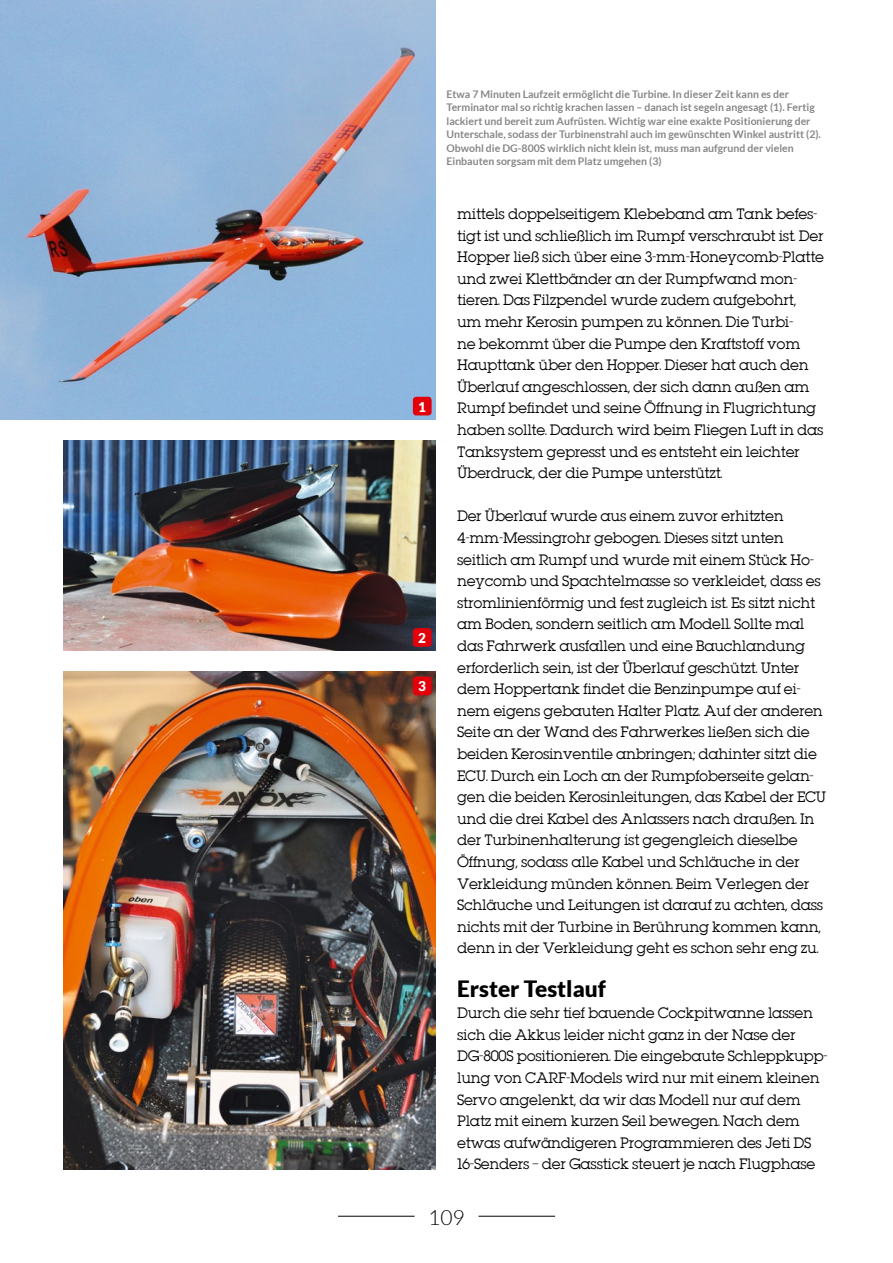
<style>
.page{position:relative;width:893px;height:1263px;background:#fff}
.page>*{position:absolute;margin:0;border:0;box-sizing:border-box;transform-origin:0 0}
.t1{font:900 22.5px "Lato";color:#000}
.t2{font:300 21px "Lato";color:#000}
.t3{font:13.5px/21.6px "Lubalin";letter-spacing:-.02em;color:#000}
.t4{font:900 13.5px "Lato";color:#fff}
.t5{font:700 10.5px/13.5px "Lato";color:#868786}
</style>
<div class="page">
<hr style="left:338px;top:1216px;width:77px;height:1px;background:#000">
<hr style="left:479px;top:1216px;width:76px;height:1px;background:#000">
<img style="left:0;top:0;width:436px;height:420px">
<img style="left:64px;top:441px;width:372px;height:210px">
<img style="left:64px;top:672px;width:372px;height:497px">
<div style="left:413px;top:676px;width:19px;height:19px;background:#e3000b;border-radius:3px"></div>
<div style="left:413px;top:628px;width:19px;height:19px;background:#e3000b;border-radius:3px"></div>
<div style="left:413px;top:397px;width:19px;height:18px;background:#e3000b;border-radius:3px"></div>
<p class="t4" style="left:418px;top:399px;width:9px">1</p>
<p class="t4" style="left:418px;top:630px;width:9px">2</p>
<p class="t4" style="left:418px;top:678px;width:9px">3</p>
<p class="t5" style="left:446px;top:87px;width:376px">Etwa 7 Minuten Laufzeit ermöglicht die Turbine. In dieser Zeit kann es der Terminator mal so richtig krachen lassen – danach ist segeln angesagt (1). Fertig lackiert und bereit zum Aufrüsten. Wichtig war eine exakte Positionierung der Unterschale, sodass der Turbinenstrahl auch im gewünschten Winkel austritt (2).<br>Obwohl die DG-800S wirklich nicht klein ist, muss man aufgrund der vielen Einbauten sorgsam mit dem Platz umgehen (3)</p>
<p class="t3" style="left:457px;top:203px;width:368px">mittels doppelseitigem Klebeband am Tank befes&shy;tigt ist und schließlich im Rumpf verschraubt ist. Der Hopper ließ sich über eine 3-mm-Honeycomb-Platte und zwei Klettbänder an der Rumpfwand mon&shy;tieren. Das Filzpendel wurde zudem aufgebohrt, um mehr Kerosin pumpen zu können. Die Turbi-<br>ne bekommt über die Pumpe den Kraftstoff vom Haupttank über den Hopper. Dieser hat auch den Überlauf angeschlossen, der sich dann außen am Rumpf befindet und seine Öffnung in Flugrichtung haben sollte. Dadurch wird beim Fliegen Luft in das Tanksystem gepresst und es entsteht ein leichter Überdruck, der die Pumpe unterstützt.</p>
<p class="t3" style="left:457px;top:505px;width:371px">Der Überlauf wurde aus einem zuvor erhitzten 4-mm-Messingrohr gebogen. Dieses sitzt unten seitlich am Rumpf und wurde mit einem Stück Ho&shy;neycomb und Spachtelmasse so verkleidet, dass es stromlinienförmig und fest zugleich ist. Es sitzt nicht am Boden, sondern seitlich am Modell. Sollte mal das Fahrwerk ausfallen und eine Bauchlandung erforderlich sein, ist der Überlauf geschützt. Unter dem Hoppertank findet die Benzinpumpe auf ei&shy;nem eigens gebauten Halter Platz. Auf der anderen Seite an der Wand des Fahrwerkes ließen sich die beiden Kerosinventile anbringen; dahinter sitzt die ECU. Durch ein Loch an der Rumpfoberseite gelan&shy;gen die beiden Kerosinleitungen, das Kabel der ECU und die drei Kabel des Anlassers nach draußen. In der Turbinenhalterung ist gegengleich dieselbe Öffnung, sodass alle Kabel und Schläuche in der Verkleidung münden können. Beim Verlegen der Schläuche und Leitungen ist darauf zu achten, dass nichts mit der Turbine in Berührung kommen kann, denn in der Verkleidung geht es schon sehr eng zu.</p>
<p class="t1" style="left:457px;top:975px;width:150px">Erster Testlauf</p>
<p class="t3" style="left:457px;top:1002px;width:372px">Durch die sehr tief bauende Cockpitwanne lassen sich die Akkus leider nicht ganz in der Nase der DG-800S positionieren. Die eingebaute Schleppkupp&shy;lung von CARF-Models wird nur mit einem kleinen Servo angelenkt, da wir das Modell nur auf dem Platz mit einem kurzen Seil bewegen. Nach dem etwas aufwändigeren Programmieren des Jeti DS 16-Senders – der Gasstick steuert je nach Flugphase</p>
<p class="t2" style="left:428px;top:1206px;width:38px">109</p>
</div>
